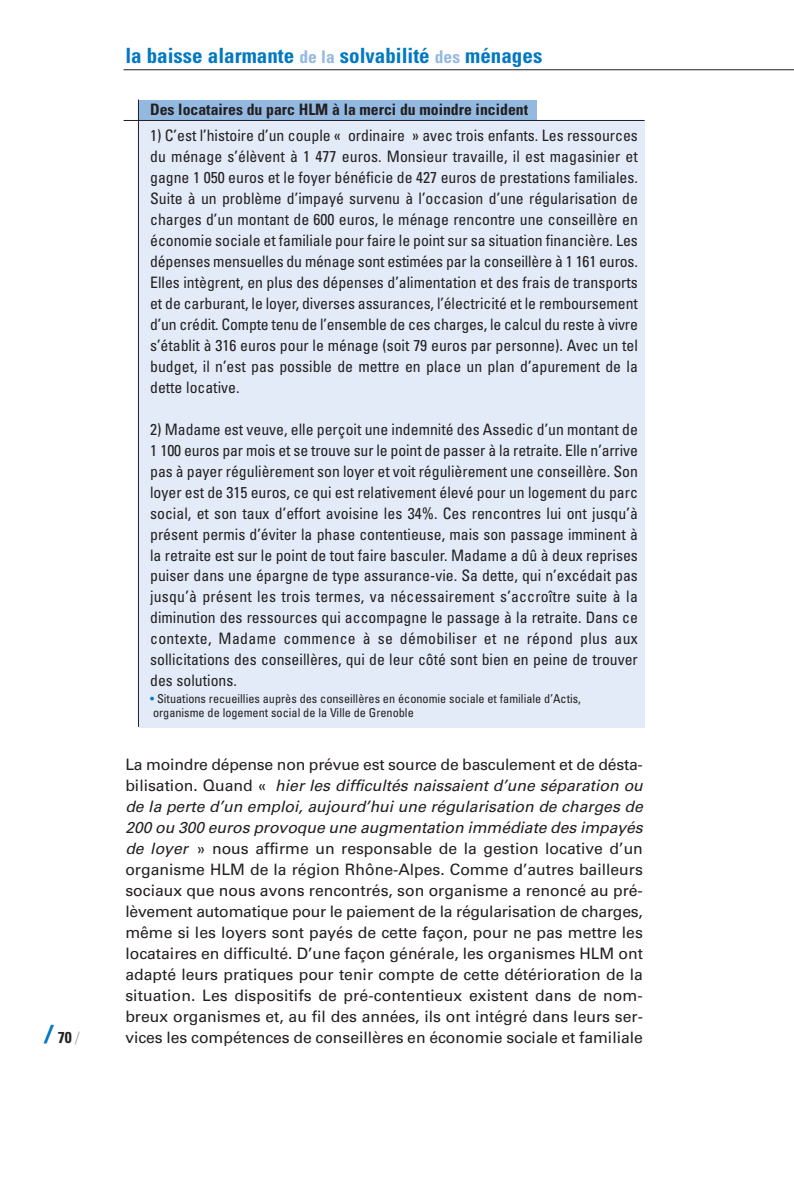
<style>
.page{position:relative;width:794px;height:1191px;background:#fff}
.page>*{position:absolute;margin:0;border:0;box-sizing:border-box;transform-origin:0 0}
.t1{font:700 condensed 21px "Univers";color:#0079c2}
.t2{font:condensed 15.75px/21px "Univers";color:#231f20;text-align:justify}
.t3{font:15.75px/21px "Univers";color:#231f20}
.t4{font:700 condensed 15.75px "Univers";color:#231f20}
.t5{font:condensed 12.25px/14.7px "Univers";color:#231f20}
.s1{font-stretch:expanded;font-size:24.5px;color:#0079c2}
.s2{font-weight:300;font-stretch:normal;color:#a8a9ad}
.s3{font-size:17.5px;color:#94b9e1}
.s4{color:#0079c2}
.s5{font-style:italic}
</style>
<div class="page">
<div style="left:139px;top:120px;width:505px;height:608px;background:#e2ebf7"></div>
<div style="left:138px;top:99px;width:398px;height:21px;background:#94b9e1"></div>
<hr style="left:124px;top:120px;width:520px;height:1px;background:#231f20">
<hr style="left:138px;top:99px;width:1px;height:628px;background:#231f20">
<hr style="left:124px;top:69px;width:669px;height:1px;background:#231f20">
<p class="t4" style="left:43px;top:1031px;width:38px"><span class="s1">/</span>70<span class="s2">/</span></p>
<h1 class="t1" style="left:125px;top:48px;width:418px">la baisse alarmante <span class="s3">de la</span> solvabilité <span class="s3">des</span> ménages</h1>
<p class="t4" style="left:150px;top:104px;width:379px">Des locataires du parc HLM à la merci du moindre incident</p>
<p class="t2" style="left:150px;top:127px;width:489px">1) C’est l’histoire d’un couple « ordinaire » avec trois enfants. Les ressources du ménage s’élèvent à 1 477 euros. Monsieur travaille, il est magasinier et gagne 1 050 euros et le foyer bénéficie de 427 euros de prestations familiales.<br>Suite à un problème d’impayé survenu à l’occasion d’une régularisation de charges d’un montant de 600 euros, le ménage rencontre une conseillère en économie sociale et familiale pour faire le point sur sa situation financière. Les dépenses mensuelles du ménage sont estimées par la conseillère à 1 161 euros.<br>Elles intègrent, en plus des dépenses d’alimentation et des frais de transports et de carburant, le loyer, diverses assurances, l’électricité et le remboursement d’un crédit. Compte tenu de l’ensemble de ces charges, le calcul du reste à vivre s’établit à 316 euros pour le ménage (soit 79 euros par personne). Avec un tel budget, il n’est pas possible de mettre en place un plan d’apurement de la dette locative.</p>
<p class="t2" style="left:150px;top:420px;width:489px">2) Madame est veuve, elle perçoit une indemnité des Assedic d’un montant de 1 100 euros par mois et se trouve sur le point de passer à la retraite. Elle n’arrive pas à payer régulièrement son loyer et voit régulièrement une conseillère. Son loyer est de 315 euros, ce qui est relativement élevé pour un logement du parc social, et son taux d’effort avoisine les 34%. Ces rencontres lui ont jusqu’à présent permis d’éviter la phase contentieuse, mais son passage imminent à la retraite est sur le point de tout faire basculer. Madame a dû à deux reprises puiser dans une épargne de type assurance-vie. Sa dette, qui n’excédait pas jusqu’à présent les trois termes, va nécessairement s’accroître suite à la diminution des ressources qui accompagne le passage à la retraite. Dans ce contexte, Madame commence à se démobiliser et ne répond plus aux sollicitations des conseillères, qui de leur côté sont bien en peine de trouver des solutions.</p>
<p class="t5" style="left:150px;top:692px;width:432px"><span class="s4">•</span> Situations recueillies auprès des conseillères en économie sociale et familiale d’Actis, organisme de logement social de la Ville de Grenoble</p>
<p class="t3" style="left:125px;top:755px;width:522px">La moindre dépense non prévue est source de basculement et de désta&shy;b i l i s a t i o n . Q u a n d « <span class="s5">hier les difficultés naissaient d’une séparation ou de la perte d’un emploi, aujourd’hui une régularisation de charges de 200 ou 300 euros provoque une augmentation immédiate des impayés de loyer</span> » nous affirme un responsable de la gestion locative d’un organisme HLM de la région Rhône-Alpes. Comme d’autres bailleurs sociaux que nous avons rencontrés, son organisme a renoncé au pré&shy;lèvement automatique pour le paiement de la régularisation de charges, même si les loyers sont payés de cette façon, pour ne pas mettre les locataires en difficulté. D’une façon générale, les organismes HLM ont adapté leurs pratiques pour tenir compte de cette détérioration de la situation. Les dispositifs de pré-contentieux existent dans de nom&shy;breux organismes et, au fil des années, ils ont intégré dans leurs ser&shy;vices les compétences de conseillères en économie sociale et familiale</p>
</div>
